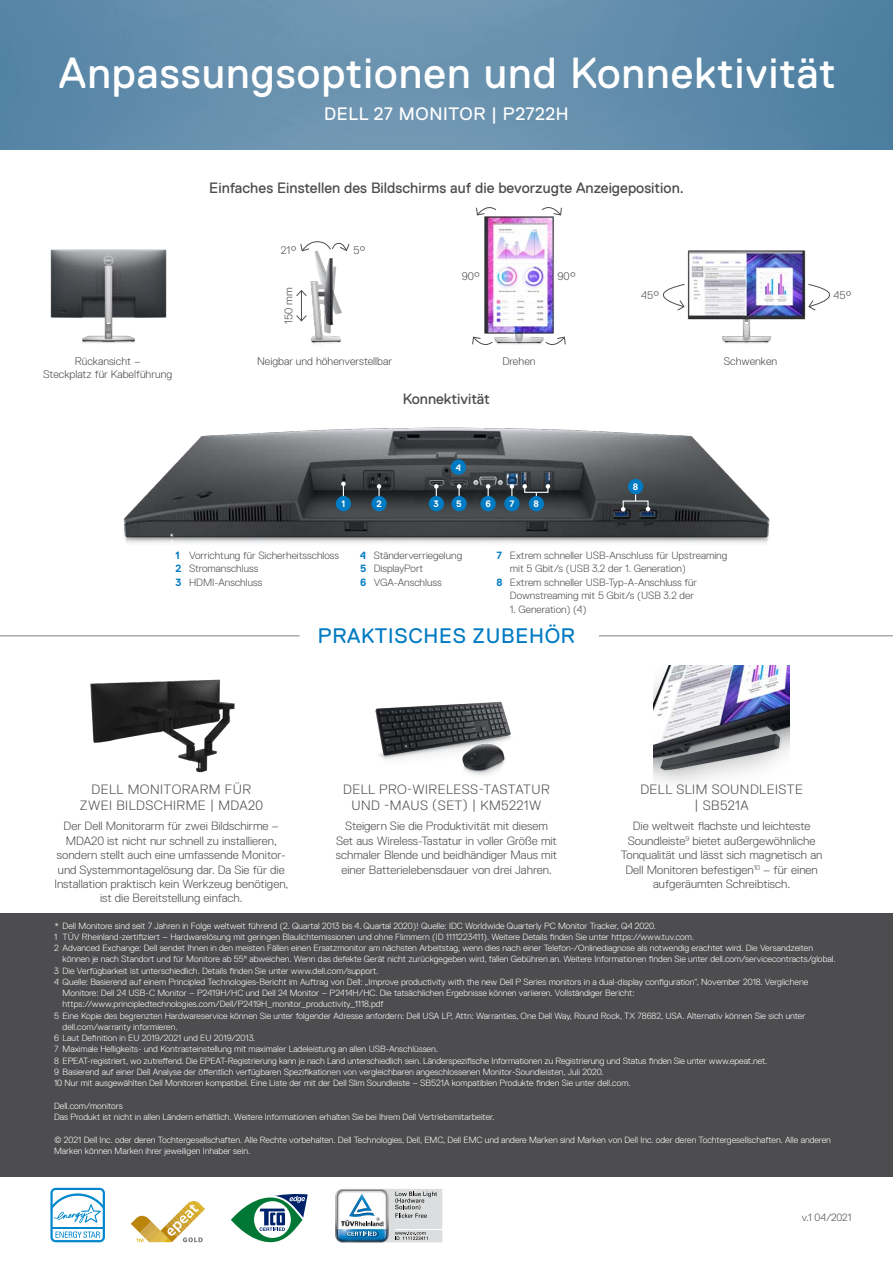
<style>
.page{position:relative;width:893px;height:1263px;background:#fff}
.page>*{position:absolute;margin:0;border:0;box-sizing:border-box;transform-origin:0 0}
.t1{font:43.5px "Dell Replica";letter-spacing:.025em;color:#fff}
.t2{font:21px "Dell Replica";letter-spacing:.035em;color:#007bc3}
.t3{font:18px "Dell Replica";letter-spacing:.035em;color:#fff}
.t4{font:15px "Dell Replica";color:#4d4d4f}
.t5{font:300 13.5px/16.2px "Dell Replica";letter-spacing:.035em;color:#4d4d4f;text-align:center}
.t6{font:300 12px/14.4px "Dell Replica";color:#4d4d4f;text-align:center}
.t7{font:300 10.95px "Dell Replica";color:#4d4d4f}
.t8{font:300 10.5px/13.5px "Dell Replica";color:#4d4d4f}
.t9{font:700 9.3px "Dell Replica";color:#fff}
.t10{font:300 9px/11.2px "Dell Replica";color:#fff}
.s1{font-weight:700;color:#007bc3}
</style>
<div class="page">
<div style="left:0;top:913px;width:893px;height:263px;background:#4d4d4f"></div>
<svg style="left:335px;top:1189px;width:107px;height:54px"></svg>
<img style="left:0;top:0;width:893px;height:150px">
<img style="left:123px;top:427px;width:647px;height:116px">
<div style="left:451px;top:459px;width:15px;height:16px;background:#007bc3;border-radius:50%"></div>
<svg style="left:341px;top:482px;width:5px;height:14px"></svg>
<div style="left:336px;top:496px;width:15px;height:15px;background:#007bc3;border-radius:50%"></div>
<svg style="left:377px;top:484px;width:4px;height:12px"></svg>
<div style="left:371px;top:496px;width:16px;height:15px;background:#007bc3;border-radius:50%"></div>
<svg style="left:434px;top:484px;width:5px;height:12px"></svg>
<div style="left:429px;top:496px;width:15px;height:15px;background:#007bc3;border-radius:50%"></div>
<svg style="left:457px;top:484px;width:4px;height:12px"></svg>
<div style="left:451px;top:496px;width:16px;height:15px;background:#007bc3;border-radius:50%"></div>
<svg style="left:486px;top:484px;width:4px;height:12px"></svg>
<div style="left:481px;top:496px;width:15px;height:15px;background:#007bc3;border-radius:50%"></div>
<svg style="left:510px;top:484px;width:4px;height:12px"></svg>
<div style="left:504px;top:496px;width:16px;height:15px;background:#007bc3;border-radius:50%"></div>
<img style="left:687px;top:250px;width:119px;height:94px">
<img style="left:50px;top:249px;width:117px;height:94px">
<img style="left:310px;top:252px;width:32px;height:92px">
<svg style="left:300px;top:241px;width:50px;height:11px"></svg>
<hr style="left:301px;top:291px;width:1px;height:30px;background:#4d4d4f">
<svg style="left:296px;top:315px;width:11px;height:7px"></svg>
<svg style="left:296px;top:290px;width:11px;height:6px"></svg>
<svg style="left:662px;top:284px;width:23px;height:27px"></svg>
<svg style="left:808px;top:284px;width:23px;height:27px"></svg>
<img style="left:484px;top:216px;width:70px;height:129px">
<svg style="left:472px;top:336px;width:21px;height:9px"></svg>
<svg style="left:545px;top:336px;width:21px;height:9px"></svg>
<svg style="left:541px;top:207px;width:21px;height:9px"></svg>
<svg style="left:476px;top:207px;width:21px;height:9px"></svg>
<img style="left:654px;top:665px;width:136px;height:119px">
<img style="left:90px;top:679px;width:145px;height:94px">
<img style="left:375px;top:701px;width:136px;height:74px">
<hr style="left:0;top:635px;width:300px;height:1px;background:#aaa">
<hr style="left:599px;top:635px;width:294px;height:1px;background:#aaa">
<div style="left:524px;top:486px;width:24px;height:7px;border:1px solid #fff"></div>
<svg style="left:522px;top:484px;width:5px;height:5px"></svg>
<svg style="left:546px;top:484px;width:4px;height:5px"></svg>
<div style="left:529px;top:496px;width:15px;height:15px;background:#007bc3;border-radius:50%"></div>
<svg style="left:621px;top:507px;width:4px;height:4px"></svg>
<svg style="left:646px;top:507px;width:4px;height:4px"></svg>
<div style="left:628px;top:479px;width:15px;height:15px;background:#007bc3;border-radius:50%"></div>
<svg style="left:231px;top:1194px;width:77px;height:48px"></svg>
<svg style="left:50px;top:1188px;width:55px;height:54px"></svg>
<hr style="left:52px;top:1227px;width:51px;height:2px;background:#0087cc">
<svg style="left:131px;top:1201px;width:74px;height:41px"></svg>
<h1 class="t1" style="left:59px;top:49px;width:778px">Anpassungsoptionen und Konnektivität</h1>
<h3 class="t3" style="left:324px;top:104px;width:246px">DELL 27 MONITOR | P2722H</h3>
<h3 class="t4" style="left:209px;top:179px;width:476px">Einfaches Einstellen des Bildschirms auf die bevorzugte Anzeigeposition.</h3>
<p class="t7" style="left:281px;top:244px;width:18px">21°</p>
<p class="t7" style="left:353px;top:244px;width:14px">5°</p>
<p class="t7" style="left:283px;top:324px;width:38px;rotate:-90deg">150 mm</p>
<p class="t7" style="left:641px;top:289px;width:20px">45°</p>
<p class="t7" style="left:834px;top:289px;width:20px">45°</p>
<p class="t7" style="left:462px;top:270px;width:20px">90°</p>
<p class="t7" style="left:558px;top:270px;width:20px">90°</p>
<p class="t7" style="left:75px;top:355px;width:67px">Rückansicht –</p>
<p class="t7" style="left:257px;top:355px;width:137px">Neigbar und höhenverstellbar</p>
<p class="t7" style="left:43px;top:368px;width:131px">Steckplatz für Kabelführung</p>
<h3 class="t4" style="left:403px;top:390px;width:88px">Konnektivität</h3>
<p class="t7" style="left:502px;top:355px;width:35px">Drehen</p>
<p class="t9" style="left:456px;top:462px;width:7px">4</p>
<p class="t9" style="left:341px;top:499px;width:5px">1</p>
<p class="t9" style="left:376px;top:499px;width:7px">2</p>
<p class="t9" style="left:434px;top:499px;width:7px">3</p>
<p class="t9" style="left:456px;top:499px;width:7px">5</p>
<p class="t9" style="left:485px;top:499px;width:7px">6</p>
<p class="t9" style="left:509px;top:499px;width:6px">7</p>
<p class="t9" style="left:534px;top:499px;width:7px">8</p>
<p class="t9" style="left:633px;top:482px;width:7px">8</p>
<p class="t7" style="left:724px;top:355px;width:55px">Schwenken</p>
<p class="t8" style="left:175px;top:548px;width:165px"><span class="s1">1</span> Vorrichtung für Sicherheitsschloss<br><span class="s1">2</span> Stromanschluss<br><span class="s1">3</span> HDMI-Anschluss</p>
<p class="t8" style="left:360px;top:548px;width:104px"><span class="s1">4</span> Ständerverriegelung<br><span class="s1">5</span> DisplayPort<br><span class="s1">6</span> VGA-Anschluss</p>
<p class="t8" style="left:496px;top:548px;width:232px"><span class="s1">7</span> Extrem schneller USB-Anschluss für Upstreaming</p>
<p class="t8" style="left:510px;top:562px;width:177px">mit 5 Gbit/s (USB 3.2 der 1. Generation)</p>
<p class="t8" style="left:496px;top:575px;width:202px"><span class="s1">8</span> Extrem schneller USB-Typ-A-Anschluss für</p>
<p class="t8" style="left:510px;top:589px;width:186px">Downstreaming mit 5 Gbit/s (USB 3.2 der</p>
<p class="t8" style="left:510px;top:602px;width:78px">1. Generation) (4)</p>
<h2 class="t2" style="left:318px;top:624px;width:259px">PRAKTISCHES ZUBEHÖR</h2>
<h3 class="t5" style="left:80px;top:781px;width:185px">DELL MONITORARM FÜR<br>ZWEI BILDSCHIRME | MDA20</h3>
<p class="t6" style="left:54px;top:819px;width:236px">Der Dell Monitorarm für zwei Bildschirme – MDA20 ist nicht nur schnell zu installieren, sondern stellt auch eine umfassende Monitor&shy;und Systemmontagelösung dar. Da Sie für die Installation praktisch kein Werkzeug benötigen, ist die Bereitstellung einfach.</p>
<h3 class="t5" style="left:343px;top:781px;width:208px">DELL PRO-WIRELESS-TASTATUR<br>UND -MAUS (SET) | KM5221W</h3>
<h3 class="t6" style="left:336px;top:819px;width:223px">Steigern Sie die Produktivität mit diesem Set aus Wireless-Tastatur in voller Größe mit schmaler Blende und beidhändiger Maus mit einer Batterielebensdauer von drei Jahren.</h3>
<h3 class="t5" style="left:640px;top:781px;width:164px">DELL SLIM SOUNDLEISTE | SB521A</h3>
<h3 class="t6" style="left:621px;top:819px;width:203px">Die weltweit flachste und leichteste Soundleiste<sup>9</sup> bietet außergewöhnliche Tonqualität und lässt sich magnetisch an Dell Monitoren befestigen<sup>10</sup> – für einen aufgeräumten Schreibtisch.</h3>
<p class="t10" style="left:54px;top:920px;width:603px">* Dell Monitore sind seit 7 Jahren in Folge weltweit führend (2. Quartal 2013 bis 4. Quartal 2020)! Quelle: IDC Worldwide Quarterly PC Monitor Tracker, Q4 2020.</p>
<p class="t10" style="left:54px;top:931px;width:642px">1 TÜV Rheinland-zertifiziert – Hardwarelösung mit geringen Blaulichtemissionen und ohne Flimmern (ID 1111223411). Weitere Details finden Sie unter https://www.tuv.com.</p>
<p class="t10" style="left:54px;top:942px;width:760px">2 Advanced Exchange: Dell sendet Ihnen in den meisten Fällen einen Ersatzmonitor am nächsten Arbeitstag, wenn dies nach einer Telefon-/Onlinediagnose als notwendig erachtet wird. Die Versandzeiten</p>
<p class="t10" style="left:63px;top:954px;width:774px">können je nach Standort und für Monitore ab 55" abweichen. Wenn das defekte Gerät nicht zurückgegeben wird, fallen Gebühren an. Weitere Informationen finden Sie unter dell.com/servicecontracts/global.</p>
<p class="t10" style="left:54px;top:965px;width:326px">3 Die Verfügbarkeit ist unterschiedlich. Details finden Sie unter www.dell.com/support.</p>
<p class="t10" style="left:54px;top:976px;width:756px">4 Quelle: Basierend auf einem Principled Technologies-Bericht im Auftrag von Dell: „Improve productivity with the new Dell P Series monitors in a dual-display configuration“, November 2018. Verglichene</p>
<p class="t10" style="left:63px;top:987px;width:573px">Monitore: Dell 24 USB-C Monitor – P2419H/HC und Dell 24 Monitor – P2414H/HC. Die tatsächlichen Ergebnisse können variieren. Vollständiger Bericht:</p>
<p class="t10" style="left:63px;top:999px;width:323px">https://www.principledtechnologies.com/Dell/P2419H_monitor_productivity_1118.pdf</p>
<p class="t10" style="left:54px;top:1010px;width:753px">5 Eine Kopie des begrenzten Hardwareservice können Sie unter folgender Adresse anfordern: Dell USA LP, Attn: Warranties, One Dell Way, Round Rock, TX 78682, USA. Alternativ können Sie sich unter</p>
<p class="t10" style="left:63px;top:1021px;width:116px">dell.com/warranty informieren.</p>
<p class="t10" style="left:54px;top:1032px;width:203px">6 Laut Definition in EU 2019/2021 und EU 2019/2013.</p>
<p class="t10" style="left:54px;top:1044px;width:385px">7 Maximale Helligkeits- und Kontrasteinstellung mit maximaler Ladeleistung an allen USB-Anschlüssen.</p>
<p class="t10" style="left:54px;top:1055px;width:715px">8 EPEAT-registriert, wo zutreffend. Die EPEAT-Registrierung kann je nach Land unterschiedlich sein. Länderspezifische Informationen zu Registrierung und Status finden Sie unter www.epeat.net.</p>
<p class="t10" style="left:54px;top:1066px;width:551px">9 Basierend auf einer Dell Analyse der öffentlich verfügbaren Spezifikationen von vergleichbaren angeschlossenen Monitor-Soundleisten, Juli 2020.</p>
<p class="t10" style="left:54px;top:1077px;width:578px">10 Nur mit ausgewählten Dell Monitoren kompatibel. Eine Liste der mit der Dell Slim Soundleiste – SB521A kompatiblen Produkte finden Sie unter dell.com.</p>
<p class="t10" style="left:54px;top:1100px;width:442px">Dell.com/monitors<br>Das Produkt ist nicht in allen Ländern erhältlich. Weitere Informationen erhalten Sie bei Ihrem Dell Vertriebsmitarbeiter.</p>
<p class="t10" style="left:54px;top:1134px;width:778px">© 2021 Dell Inc. oder deren Tochtergesellschaften. Alle Rechte vorbehalten. Dell Technologies, Dell, EMC, Dell EMC und andere Marken sind Marken von Dell Inc. oder deren Tochtergesellschaften. Alle anderen<br>Marken können Marken ihrer jeweiligen Inhaber sein.</p>
<p class="t8" style="left:802px;top:1211px;width:51px">v.1 04/2021</p>
</div>
